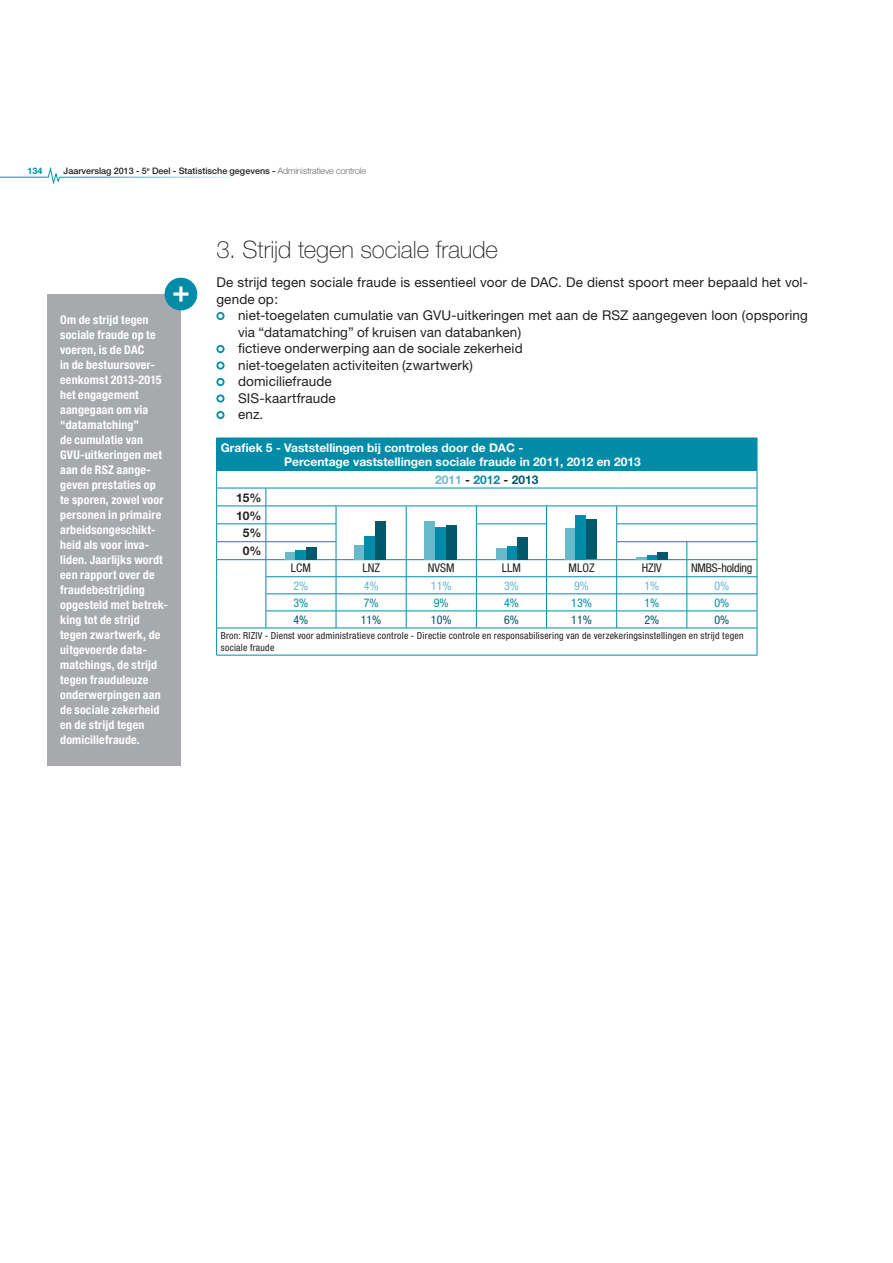
<style>
.page{position:relative;width:893px;height:1263px;background:#fff}
.page>*{position:absolute;margin:0;border:0;box-sizing:border-box;transform-origin:0 0}
.t1{font:100 24px "Helvetica Neue";letter-spacing:-.005em;color:#231f20}
.t2{font:13.5px "Helvetica Neue";letter-spacing:.01em;color:#231f20}
.t3{font:700 condensed 12px/15px "Helvetica Neue";letter-spacing:.015em;color:#fff}
.t4{font:700 12px/14.2px "Helvetica Neue";color:#fff}
.t5{font:condensed 12px "Helvetica Neue LT Std";color:#231f20}
.t6{font:condensed 12px "Helvetica Neue LT Std";color:#00586a}
.t7{font:condensed 12px "Helvetica Neue LT Std";color:#68bacd}
.t8{font:condensed 12px "Helvetica Neue LT Std";color:#008ca8}
.t9{font:700 12px "Helvetica Neue";color:#68bacd}
.t10{font:condensed 12px "Helvetica Neue LT Std";letter-spacing:-.02em;color:#231f20}
.t11{font:700 12px/17.9px "Helvetica Neue";color:#231f20;text-align:center}
.t12{font:condensed 9.75px/11.7px "Helvetica Neue LT Std";letter-spacing:.025em;color:#231f20}
.t13{font:500 9px "Helvetica Neue";color:#231f20}
.t14{font:700 9px "Helvetica Neue";color:#008ca8}
.s1{font-weight:100}
.s2{color:#231f20}
.s3{color:#008ca8}
.s4{color:#00586a}
</style>
<div class="page">
<svg style="left:0;top:167px;width:236px;height:17px"></svg>
<div style="left:216px;top:312px;width:9px;height:8px;border:2px solid #008ca8;border-radius:50%"></div>
<div style="left:216px;top:345px;width:9px;height:8px;border:2px solid #008ca8;border-radius:50%"></div>
<div style="left:216px;top:361px;width:9px;height:9px;border:2px solid #008ca8;border-radius:50%"></div>
<div style="left:216px;top:378px;width:9px;height:8px;border:2px solid #008ca8;border-radius:50%"></div>
<div style="left:216px;top:394px;width:9px;height:9px;border:2px solid #008ca8;border-radius:50%"></div>
<div style="left:216px;top:411px;width:9px;height:8px;border:2px solid #008ca8;border-radius:50%"></div>
<div style="left:217px;top:438px;width:540px;height:32px;background:#008ca8"></div>
<hr style="left:216px;top:438px;width:1px;height:32px;background:#008ca8">
<hr style="left:757px;top:438px;width:1px;height:32px;background:#008ca8">
<hr style="left:216px;top:470px;width:541px;height:1px;background:#008ca8">
<hr style="left:266px;top:559px;width:70px;height:1px;background:#008ca8">
<hr style="left:336px;top:559px;width:351px;height:1px;background:#008ca8">
<hr style="left:266px;top:576px;width:70px;height:1px;background:#008ca8">
<hr style="left:336px;top:576px;width:351px;height:1px;background:#008ca8">
<hr style="left:266px;top:611px;width:70px;height:1px;background:#008ca8">
<hr style="left:266px;top:628px;width:70px;height:1px;background:#008ca8">
<hr style="left:336px;top:611px;width:351px;height:1px;background:#008ca8">
<hr style="left:336px;top:628px;width:351px;height:1px;background:#008ca8">
<hr style="left:216px;top:488px;width:50px;height:1px;background:#008ca8">
<hr style="left:687px;top:559px;width:70px;height:1px;background:#008ca8">
<hr style="left:266px;top:488px;width:351px;height:1px;background:#008ca8">
<hr style="left:687px;top:576px;width:70px;height:1px;background:#008ca8">
<hr style="left:617px;top:488px;width:140px;height:1px;background:#008ca8">
<hr style="left:216px;top:506px;width:50px;height:1px;background:#008ca8">
<hr style="left:687px;top:611px;width:70px;height:1px;background:#008ca8">
<hr style="left:687px;top:628px;width:70px;height:1px;background:#008ca8">
<hr style="left:266px;top:506px;width:70px;height:1px;background:#008ca8">
<hr style="left:336px;top:506px;width:70px;height:1px;background:#008ca8">
<hr style="left:406px;top:506px;width:351px;height:1px;background:#008ca8">
<hr style="left:216px;top:523px;width:50px;height:1px;background:#008ca8">
<hr style="left:266px;top:523px;width:70px;height:1px;background:#008ca8">
<hr style="left:476px;top:523px;width:71px;height:1px;background:#008ca8">
<hr style="left:616px;top:523px;width:141px;height:1px;background:#008ca8">
<hr style="left:216px;top:541px;width:50px;height:1px;background:#008ca8">
<hr style="left:266px;top:541px;width:70px;height:1px;background:#008ca8">
<hr style="left:616px;top:541px;width:141px;height:1px;background:#008ca8">
<hr style="left:216px;top:559px;width:50px;height:1px;background:#008ca8">
<svg style="left:266px;top:488px;width:1px;height:140px"></svg>
<hr style="left:266px;top:593px;width:70px;height:1px;background:#008ca8">
<svg style="left:336px;top:506px;width:1px;height:122px"></svg>
<svg style="left:406px;top:506px;width:1px;height:122px"></svg>
<svg style="left:476px;top:506px;width:1px;height:122px"></svg>
<svg style="left:546px;top:506px;width:1px;height:122px"></svg>
<svg style="left:616px;top:506px;width:1px;height:122px"></svg>
<svg style="left:687px;top:542px;width:1px;height:86px"></svg>
<hr style="left:336px;top:593px;width:421px;height:1px;background:#008ca8">
<svg style="left:216px;top:471px;width:1px;height:184px"></svg>
<hr style="left:216px;top:628px;width:50px;height:1px;background:#008ca8">
<hr style="left:216px;top:655px;width:541px;height:1px;background:#008ca8">
<svg style="left:757px;top:470px;width:1px;height:185px"></svg>
<div style="left:285px;top:552px;width:11px;height:8px;background:#68b9ca"></div>
<div style="left:296px;top:550px;width:10px;height:10px;background:#008ca8"></div>
<div style="left:306px;top:547px;width:11px;height:13px;background:#00586a"></div>
<div style="left:354px;top:545px;width:11px;height:15px;background:#68b9ca"></div>
<div style="left:365px;top:536px;width:10px;height:24px;background:#008ca8"></div>
<div style="left:375px;top:521px;width:11px;height:39px;background:#00586a"></div>
<div style="left:425px;top:521px;width:10px;height:39px;background:#68b9ca"></div>
<div style="left:435px;top:527px;width:11px;height:33px;background:#008ca8"></div>
<div style="left:446px;top:526px;width:10px;height:34px;background:#00586a"></div>
<div style="left:496px;top:548px;width:11px;height:12px;background:#68b9ca"></div>
<div style="left:507px;top:546px;width:11px;height:14px;background:#008ca8"></div>
<div style="left:518px;top:537px;width:10px;height:23px;background:#00586a"></div>
<div style="left:565px;top:528px;width:10px;height:31px;background:#68b9ca"></div>
<div style="left:575px;top:515px;width:11px;height:44px;background:#008ca8"></div>
<div style="left:586px;top:519px;width:11px;height:40px;background:#00586a"></div>
<svg style="left:637px;top:557px;width:10px;height:2px"></svg>
<hr style="left:647px;top:555px;width:10px;height:4px;background:#008ca8">
<div style="left:657px;top:552px;width:11px;height:7px;background:#00586a"></div>
<div style="left:47px;top:294px;width:134px;height:471px;background:#a7a9ac"></div>
<div style="left:165px;top:278px;width:32px;height:32px;background:#008ca8;border-radius:50%"></div>
<svg style="left:173px;top:286px;width:15px;height:16px"></svg>
<p class="t14" style="left:28px;top:167px;width:17px">134</p>
<p class="t13" style="left:64px;top:167px;width:304px">Jaarverslag 2013 - 5<sup>e</sup> Deel - Statistische gegevens - <span class="s1">Administratieve controle</span></p>
<p class="t3" style="left:60px;top:313px;width:109px">Om de strijd tegen sociale fraude op te voeren, is de DAC<br>in de bestuursover&shy;eenkomst 2013-2015 het engagement aangegaan om via “datamatching”<br>de cumulatie van<br>GVU-uitkeringen met aan de RSZ aange&shy;geven prestaties op te sporen, zowel voor personen in primaire arbeidsongeschikt&shy;heid als voor inva&shy;liden. Jaarlijks wordt een rapport over de fraudebestrijding opgesteld met betrek&shy;king tot de strijd tegen zwartwerk, de uitgevoerde data&shy;matchings, de strijd tegen frauduleuze onderwerpingen aan de sociale zekerheid en de strijd tegen domiciliefraude.</p>
<p class="t1" style="left:216px;top:241px;width:283px">3. Strijd tegen sociale fraude</p>
<p class="t2" style="left:216px;top:277px;width:593px">De strijd tegen sociale fraude is essentieel voor de DAC. De dienst spoort meer bepaald het vol-</p>
<p class="t2" style="left:216px;top:294px;width:63px">gende op:</p>
<p class="t2" style="left:238px;top:310px;width:571px">niet-toegelaten cumulatie van GVU-uitkeringen met aan de RSZ aangegeven loon (opsporing</p>
<p class="t2" style="left:238px;top:327px;width:285px">via “datamatching” of kruisen van databanken)</p>
<p class="t2" style="left:238px;top:343px;width:286px">fictieve onderwerping aan de sociale zekerheid</p>
<p class="t2" style="left:238px;top:360px;width:237px">niet-toegelaten activiteiten (zwartwerk)</p>
<p class="t2" style="left:238px;top:376px;width:95px">domiciliefraude</p>
<p class="t2" style="left:238px;top:393px;width:99px">SIS-kaartfraude</p>
<p class="t2" style="left:238px;top:409px;width:27px">enz.</p>
<p class="t4" style="left:284px;top:441px;width:358px;text-indent:-63px">Grafiek 5 - Vaststellingen bij controles door de DAC -<br>Percentage vaststellingen sociale fraude in 2011, 2012 en 2013</p>
<p class="t9" style="left:435px;top:475px;width:105px">2011 <span class="s2">-</span> <span class="s3">2012</span> <span class="s2">-</span> <span class="s4">2013</span></p>
<p class="t11" style="left:236px;top:489px;width:27px">15%<br>10%<br>5%<br>0%</p>
<p class="t5" style="left:291px;top:564px;width:22px">LCM</p>
<p class="t5" style="left:362px;top:564px;width:19px">LNZ</p>
<p class="t5" style="left:428px;top:564px;width:28px">NVSM</p>
<p class="t5" style="left:502px;top:564px;width:21px">LLM</p>
<p class="t5" style="left:569px;top:564px;width:28px">MLOZ</p>
<p class="t5" style="left:642px;top:564px;width:21px">HZIV</p>
<p class="t10" style="left:691px;top:564px;width:63px">NMBS-holding</p>
<p class="t7" style="left:293px;top:581px;width:16px">2%</p>
<p class="t7" style="left:364px;top:581px;width:16px">4%</p>
<p class="t7" style="left:431px;top:581px;width:22px">11%</p>
<p class="t7" style="left:504px;top:581px;width:16px">3%</p>
<p class="t7" style="left:574px;top:581px;width:16px">9%</p>
<p class="t7" style="left:644px;top:581px;width:16px">1%</p>
<p class="t7" style="left:714px;top:581px;width:16px">0%</p>
<p class="t8" style="left:293px;top:598px;width:16px">3%</p>
<p class="t8" style="left:364px;top:598px;width:16px">7%</p>
<p class="t8" style="left:434px;top:598px;width:16px">9%</p>
<p class="t8" style="left:504px;top:598px;width:16px">4%</p>
<p class="t8" style="left:571px;top:598px;width:22px">13%</p>
<p class="t8" style="left:644px;top:598px;width:16px">1%</p>
<p class="t8" style="left:714px;top:598px;width:16px">0%</p>
<p class="t6" style="left:293px;top:615px;width:16px">4%</p>
<p class="t6" style="left:361px;top:615px;width:22px">11%</p>
<p class="t6" style="left:431px;top:615px;width:22px">10%</p>
<p class="t6" style="left:504px;top:615px;width:16px">6%</p>
<p class="t6" style="left:571px;top:615px;width:22px">11%</p>
<p class="t6" style="left:644px;top:615px;width:16px">2%</p>
<p class="t6" style="left:714px;top:615px;width:16px">0%</p>
<p class="t12" style="left:221px;top:631px;width:524px">Bron: RIZIV - Dienst voor administratieve controle - Directie controle en responsabilisering van de verzekeringsinstellingen en strijd tegen sociale fraude</p>
</div>
